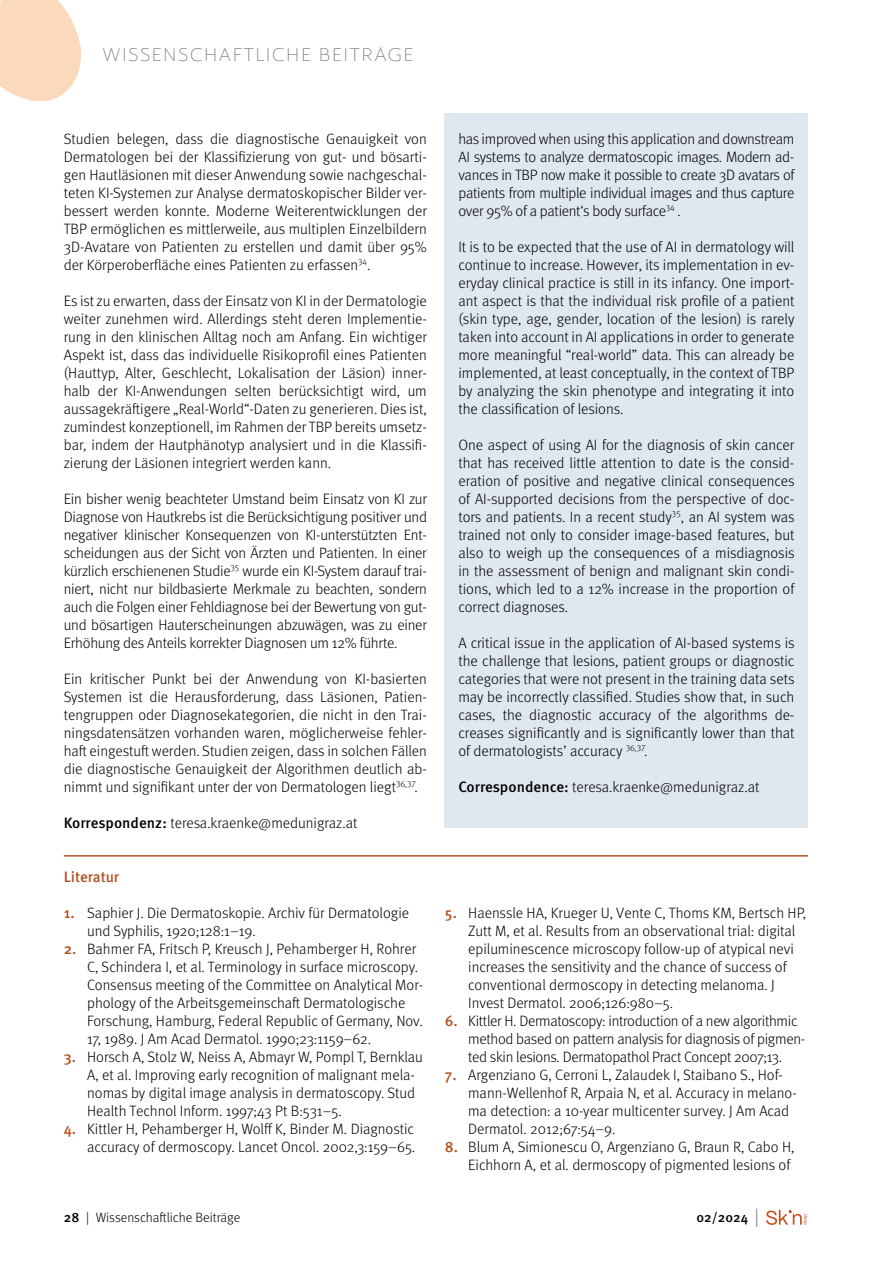
<style>
.page{position:relative;width:893px;height:1263px;background:#fff}
.page>*{position:absolute;margin:0;border:0;box-sizing:border-box;transform-origin:0 0}
.t1{font:300 expanded 18px "Ainslie Sans";letter-spacing:.05em;color:#706f6f}
.Text{font:300 15px/18px "Meta Pro";color:#000}
.Text_ENG{font:300 15px/18px "Meta Pro";color:#000;text-align:justify}
.Text-2{font:300 15px/18px "Meta Pro";letter-spacing:-.02em;color:#000}
.Literatur_Überschrift{font:500 15px "Meta Pro";letter-spacing:-.005em;color:#af521f}
.t2{font:300 13.5px "Meta Pro";color:#000}
.t3{font:500 13.5px "Meta Pro";color:#000}
.s1{font-weight:500}
.s2{font-weight:500;color:#af521f}
.s3{font-weight:300;font-size:18.9px;color:#706f6f}
</style>
<div class="page">
<svg style="left:0;top:0;width:82px;height:102px;background:#fbdfc4"></svg>
<svg style="left:766px;top:1210px;width:41px;height:15px"></svg>
<div style="left:445px;top:114px;width:363px;height:714px;background:#dfe8ef"></div>
<hr style="left:64px;top:855px;width:744px;height:1px;background:#af521f">
<p class="t1" style="left:102px;top:44px;width:40px">WISSENSCH</p>
<p class="t1" style="left:219px;top:44px;width:67px">AFTLICHE</p>
<p class="t1" style="left:319px;top:44px;width:69px">BEITRÄGE</p>
<p class="Text" style="left:64px;top:129px;width:365px;text-align:justify">Studien belegen, dass die diagnostische Genauigkeit von Dermatologen bei der Klassifizierung von gut- und bösarti&shy;gen Hautläsionen mit dieser Anwendung sowie nachgeschal&shy;teten KI-Systemen zur Analyse dermatoskopischer Bilder ver&shy;bessert werden konnte. Moderne Weiterentwicklungen der TBP ermöglichen es mittlerweile, aus multiplen Einzelbildern 3D-Avatare von Patienten zu erstellen und damit über 95% der Körperoberfläche eines Patienten zu erfassen<sup>34</sup>.</p>
<p class="Text" style="left:64px;top:291px;width:365px;text-align:justify">Es ist zu erwarten, dass der Einsatz von KI in der Dermatologie weiter zunehmen wird. Allerdings steht deren Implementie&shy;rung in den klinischen Alltag noch am Anfang. Ein wichtiger Aspekt ist, dass das individuelle Risikoprofil eines Patienten (Hauttyp, Alter, Geschlecht, Lokalisation der Läsion) inner&shy;halb der KI-Anwendungen selten berücksichtigt wird, um aussagekräftigere „Real-World“-Daten zu generieren. Dies ist, zumindest konzeptionell, im Rahmen der TBP bereits umsetz&shy;bar, indem der Hautphänotyp analysiert und in die Klassifi&shy;zierung der Läsionen integriert werden kann.</p>
<p class="Text" style="left:64px;top:489px;width:365px;text-align:justify">Ein bisher wenig beachteter Umstand beim Einsatz von KI zur Diagnose von Hautkrebs ist die Berücksichtigung positiver und negativer klinischer Konsequenzen von KI-unterstützten Ent&shy;scheidungen aus der Sicht von Ärzten und Patienten. In einer kürzlich erschienenen Studie<sup>35</sup> wurde ein KI-System darauf trai&shy;niert, nicht nur bildbasierte Merkmale zu beachten, sondern auch die Folgen einer Fehldiagnose bei der Bewertung von gut&shy;und bösartigen Hauterscheinungen abzuwägen, was zu einer Erhöhung des Anteils korrekter Diagnosen um 12% führte.</p>
<p class="Text" style="left:64px;top:669px;width:365px;text-align:justify">Ein kritischer Punkt bei der Anwendung von KI-basierten Systemen ist die Herausforderung, dass Läsionen, Patien&shy;tengruppen oder Diagnosekategorien, die nicht in den Trai&shy;ningsdatensätzen vorhanden waren, möglicherweise fehler&shy;haft eingestuft werden. Studien zeigen, dass in solchen Fällen die diagnostische Genauigkeit der Algorithmen deutlich ab&shy;nimmt und signifikant unter der von Dermatologen liegt<sup>36,37</sup>.</p>
<p class="Text" style="left:64px;top:813px;width:295px"><span class="s1">Korrespondenz:</span> teresa.kraenke@medunigraz.at</p>
<p class="Literatur_Überschrift" style="left:64px;top:865px;width:57px">Literatur</p>
<p class="Text" style="left:87px;top:903px;width:323px;text-indent:-23px"><span class="s2">1.</span> Saphier J. Die Dermatoskopie. Archiv für Dermatologie und Syphilis, 1920;128:1–19.</p>
<p class="Text" style="left:87px;top:939px;width:337px;text-indent:-23px"><span class="s2">2.</span> Bahmer FA, Fritsch P, Kreusch J, Pehamberger H, Rohrer C, Schindera I, et al. Terminology in surface microscopy.<br>Consensus meeting of the Committee on Analytical Mor&shy;phology of the Arbeitsgemeinschaft Dermatologische Forschung, Hamburg, Federal Republic of Germany, Nov.<br>17, 1989. J Am Acad Dermatol. 1990;23:1159–62.</p>
<p class="Text" style="left:87px;top:1047px;width:337px;text-indent:-23px"><span class="s2">3.</span> Horsch A, Stolz W, Neiss A, Abmayr W, Pompl T, Bernklau A, et al. Improving early recognition of malignant mela&shy;nomas by digital image analysis in dermatoscopy. Stud Health Technol Inform. 1997;43 Pt B:531–5.</p>
<p class="Text" style="left:64px;top:1119px;width:353px;text-align:right"><span class="s2">4.</span> Kittler H, Pehamberger H, Wolff K, Binder M. Diagnostic accuracy of dermoscopy. Lancet Oncol. 2002,3:159–65.</p>
<p class="t2" style="left:64px;top:1208px;width:178px"><span class="s1">28</span> | Wissenschaftliche Beiträge</p>
<p class="Text_ENG" style="left:458px;top:129px;width:338px">has improved when using this application and downstream AI systems to analyze dermatoscopic images. Modern ad&shy;vances in TBP now make it possible to create 3D avatars of patients from multiple individual images and thus capture over 95% of a patient‘s body surface<sup>34</sup> .</p>
<p class="Text_ENG" style="left:458px;top:237px;width:338px">It is to be expected that the use of AI in dermatology will continue to increase. However, its implementation in ev&shy;eryday clinical practice is still in its infancy. One import&shy;ant aspect is that the individual risk profile of a patient (skin type, age, gender, location of the lesion) is rarely taken into account in AI applications in order to generate more meaningful “real-world” data. This can already be implemented, at least conceptually, in the context of TBP by analyzing the skin phenotype and integrating it into the classification of lesions.</p>
<p class="Text_ENG" style="left:458px;top:435px;width:338px">One aspect of using AI for the diagnosis of skin cancer that has received little attention to date is the consid&shy;eration of positive and negative clinical consequences of AI-supported decisions from the perspective of doc&shy;tors and patients. In a recent study<sup>35</sup>, an AI system was trained not only to consider image-based features, but also to weigh up the consequences of a misdiagnosis in the assessment of benign and malignant skin condi&shy;tions, which led to a 12% increase in the proportion of correct diagnoses.</p>
<p class="Text_ENG" style="left:458px;top:633px;width:338px">A critical issue in the application of AI-based systems is the challenge that lesions, patient groups or diagnostic categories that were not present in the training data sets may be incorrectly classified. Studies show that, in such cases, the diagnostic accuracy of the algorithms de&shy;creases significantly and is significantly lower than that of dermatologists’ accuracy <sup>36,37</sup>.</p>
<p class="Text_ENG" style="left:458px;top:777px;width:303px"><span class="s1">Correspondence:</span> teresa.kraenke@medunigraz.at</p>
<p class="Text" style="left:468px;top:903px;width:339px;text-indent:-23px"><span class="s2">5.</span> Haenssle HA, Krueger U, Vente C, Thoms KM, Bertsch HP, Zutt M, et al. Results from an observational trial: digital epiluminescence microscopy follow-up of atypical nevi increases the sensitivity and the chance of success of conventional dermoscopy in detecting melanoma. J Invest Dermatol. 2006;126:980–5.</p>
<p class="Text-2" style="left:468px;top:1011px;width:338px;text-indent:-23px"><span class="s2">6.</span> Kittler H. Dermatoscopy: introduction of a new algorithmic method based on pattern analysis for diagnosis of pigmen&shy;ted skin lesions. Dermatopathol Pract Concept 2007;13.</p>
<p class="Text" style="left:468px;top:1065px;width:330px;text-indent:-23px"><span class="s2">7.</span> Argenziano G, Cerroni L, Zalaudek I, Staibano S., Hof&shy;mann-Wellenhof R, Arpaia N, et al. Accuracy in melano&shy;ma detection: a 10-year multicenter survey. J Am Acad Dermatol. 2012;67:54–9.</p>
<p class="Text" style="left:445px;top:1137px;width:351px;text-align:right"><span class="s2">8.</span> Blum A, Simionescu O, Argenziano G, Braun R, Cabo H,<br>Eichhorn A, et al. dermoscopy of pigmented lesions of</p>
<p class="t3" style="left:696px;top:1206px;width:64px">02/2024 <span class="s3">|</span></p>
</div>
